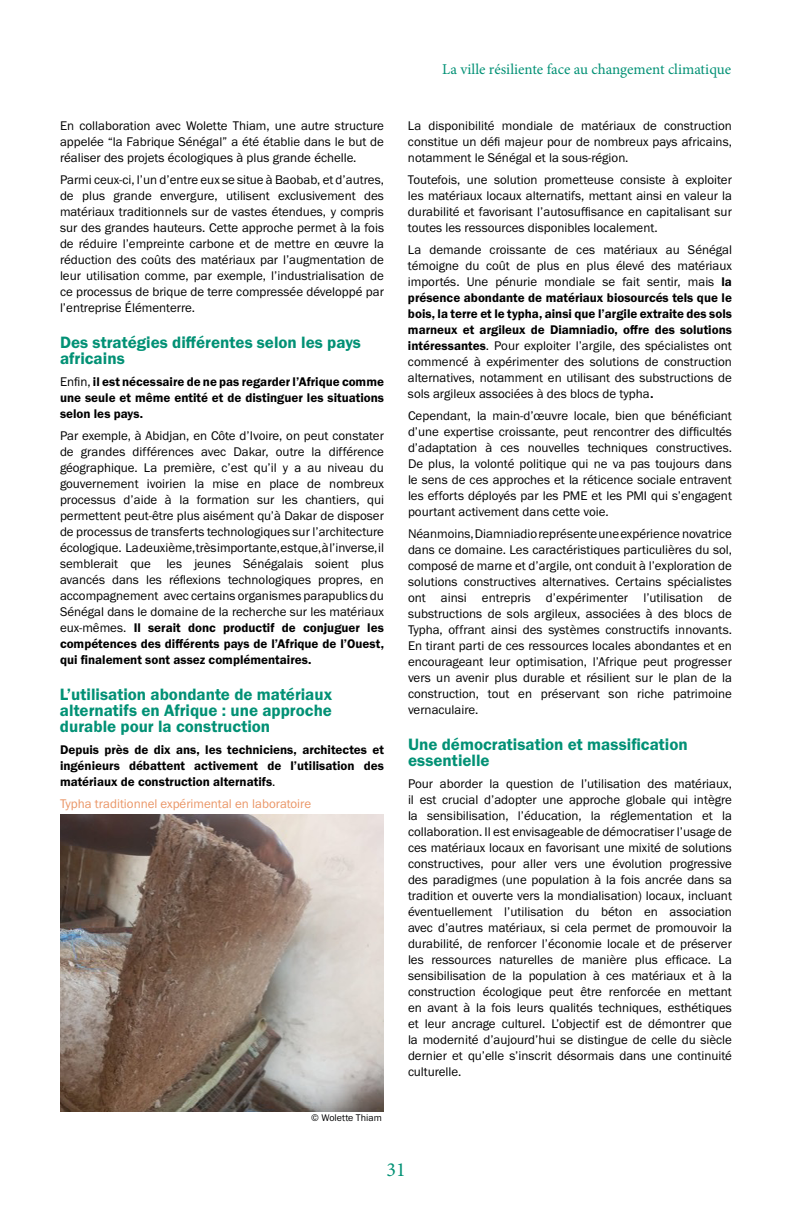
<style>
.page{position:relative;width:792px;height:1224px;background:#fff}
.page>*{position:absolute;margin:0;border:0;box-sizing:border-box;transform-origin:0 0}
.t1{font:20px "Minion Pro";color:#029175}
.t2{font:17px/16px "Franklin Gothic URW Dem";color:#029175}
.t3{font:15px "Minion Pro";color:#029175}
.t4{font:13px/16px "Franklin Gothic URW Boo";color:#000;text-align:justify}
.t5{font:13px/16px "Franklin Gothic URW Dem";color:#000;text-align:justify}
.t6{font:13px "Franklin Gothic URW Boo";color:#ea9667}
.t7{font:10px "Franklin Gothic URW Boo";color:#000}
.s1{font-family:"Franklin Gothic URW Boo"}
.s2{font-family:"Franklin Gothic URW Dem"}
.s3{font-size:17px}
</style>
<div class="page">
<img style="left:60px;top:814px;width:324px;height:297px">
<p class="t4" style="left:60px;top:118px;width:325px">En collaboration avec Wolette Thiam, une autre structure appelée “la Fabrique Sénégal” a été établie dans le but de réaliser des projets écologiques à plus grande échelle.</p>
<p class="t4" style="left:60px;top:172px;width:326px">Parmi ceux-ci, l’un d’entre eux se situe à Baobab, et d’autres, de plus grande envergure, utilisent exclusivement des matériaux traditionnels sur de vastes étendues, y compris sur des grandes hauteurs. Cette approche permet à la fois de réduire l’empreinte carbone et de mettre en œuvre la réduction des coûts des matériaux par l’augmentation de leur utilisation comme, par exemple, l’industrialisation de ce processus de brique de terre compressée développé par l’entreprise Élémenterre.</p>
<h2 class="t2" style="left:60px;top:334px;width:302px">Des stratégies différentes selon les pays africains</h2>
<p class="t5" style="left:60px;top:374px;width:326px"><span class="s1">Enfin,</span> il est nécessaire de ne pas regarder l’Afrique comme une seule et même entité et de distinguer les situations selon les pays.</p>
<p class="t4" style="left:60px;top:428px;width:326px">Par exemple, à Abidjan, en Côte d’Ivoire, on peut constater de grandes différences avec Dakar, outre la différence géographique. La première, c’est qu’il y a au niveau du gouvernement ivoirien la mise en place de nombreux processus d’aide à la formation sur les chantiers, qui permettent peut-être plus aisément qu’à Dakar de disposer de processus de transferts technologiques sur l’architecture écologique. La deuxième, très importante, est que, à l’inverse, il semblerait que les jeunes Sénégalais soient plus avancés dans les réflexions technologiques propres, en accompagnement avec certains organismes parapublics du Sénégal dans le domaine de la recherche sur les matériaux</p>
<p class="t5" style="left:60px;top:620px;width:326px"><span class="s1">eux-mêmes.</span> Il serait donc productif de conjuguer les compétences des différents pays de l’Afrique de l’Ouest, qui finalement sont assez complémentaires.</p>
<h2 class="t2" style="left:60px;top:686px;width:274px;text-align:justify">L’utilisation abondante de matériaux alternatifs en Afrique : une approche durable pour la construction</h2>
<p class="t5" style="left:60px;top:742px;width:326px">Depuis près de dix ans, les techniciens, architectes et ingénieurs débattent activement de l’utilisation des matériaux de construction alternatifs<span class="s1">.</span></p>
<p class="t6" style="left:60px;top:796px;width:253px">Typha traditionnel expérimental en laboratoire</p>
<p class="t7" style="left:311px;top:1112px;width:72px">© Wolette Thiam</p>
<p class="t3" style="left:442px;top:59px;width:291px">La ville résiliente face au changement climatique</p>
<p class="t4" style="left:408px;top:118px;width:326px">La disponibilité mondiale de matériaux de construction constitue un défi majeur pour de nombreux pays africains, notamment le Sénégal et la sous-région.</p>
<p class="t4" style="left:408px;top:172px;width:325px">Toutefois, une solution prometteuse consiste à exploiter les matériaux locaux alternatifs, mettant ainsi en valeur la durabilité et favorisant l’autosuffisance en capitalisant sur toutes les ressources disponibles localement.</p>
<p class="t4" style="left:408px;top:242px;width:326px">La demande croissante de ces matériaux au Sénégal témoigne du coût de plus en plus élevé des matériaux importés. Une pénurie mondiale se fait sentir, mais <span class="s2">la</span></p>
<p class="t5" style="left:408px;top:290px;width:325px">présence abondante de matériaux biosourcés tels que le bois, la terre et le typha, ainsi que l’argile extraite des sols marneux et argileux de Diamniadio, offre des solutions</p>
<p class="t4" style="left:408px;top:338px;width:326px"><span class="s2">intéressantes</span>. Pour exploiter l’argile, des spécialistes ont commencé à expérimenter des solutions de construction alternatives, notamment en utilisant des substructions de sols argileux associées à des blocs de typha<span class="s3">.</span></p>
<p class="t4" style="left:408px;top:408px;width:326px">Cependant, la main-d’œuvre locale, bien que bénéficiant d’une expertise croissante, peut rencontrer des difficultés d’adaptation à ces nouvelles techniques constructives.<br>De plus, la volonté politique qui ne va pas toujours dans le sens de ces approches et la réticence sociale entravent les efforts déployés par les PME et les PMI qui s’engagent pourtant activement dans cette voie.</p>
<p class="t4" style="left:408px;top:526px;width:326px">Néanmoins, Diamniadio représente une expérience novatrice dans ce domaine. Les caractéristiques particulières du sol, composé de marne et d’argile, ont conduit à l’exploration de solutions constructives alternatives. Certains spécialistes ont ainsi entrepris d’expérimenter l’utilisation de substructions de sols argileux, associées à des blocs de Typha, offrant ainsi des systèmes constructifs innovants.<br>En tirant parti de ces ressources locales abondantes et en encourageant leur optimisation, l’Afrique peut progresser vers un avenir plus durable et résilient sur le plan de la construction, tout en préservant son riche patrimoine vernaculaire.</p>
<h2 class="t2" style="left:408px;top:736px;width:281px">Une démocratisation et massification essentielle</h2>
<p class="t4" style="left:408px;top:776px;width:326px">Pour aborder la question de l’utilisation des matériaux, il est crucial d’adopter une approche globale qui intègre la sensibilisation, l’éducation, la réglementation et la collaboration. Il est envisageable de démocratiser l’usage de ces matériaux locaux en favorisant une mixité de solutions constructives, pour aller vers une évolution progressive des paradigmes (une population à la fois ancrée dans sa tradition et ouverte vers la mondialisation) locaux, incluant éventuellement l’utilisation du béton en association avec d’autres matériaux, si cela permet de promouvoir la durabilité, de renforcer l’économie locale et de préserver les ressources naturelles de manière plus efficace. La sensibilisation de la population à ces matériaux et à la construction écologique peut être renforcée en mettant en avant à la fois leurs qualités techniques, esthétiques et leur ancrage culturel. L’objectif est de démontrer que la modernité d’aujourd’hui se distingue de celle du siècle dernier et qu’elle s’inscrit désormais dans une continuité culturelle.</p>
<h1 class="t1" style="left:386px;top:1156px;width:21px">31</h1>
</div>
